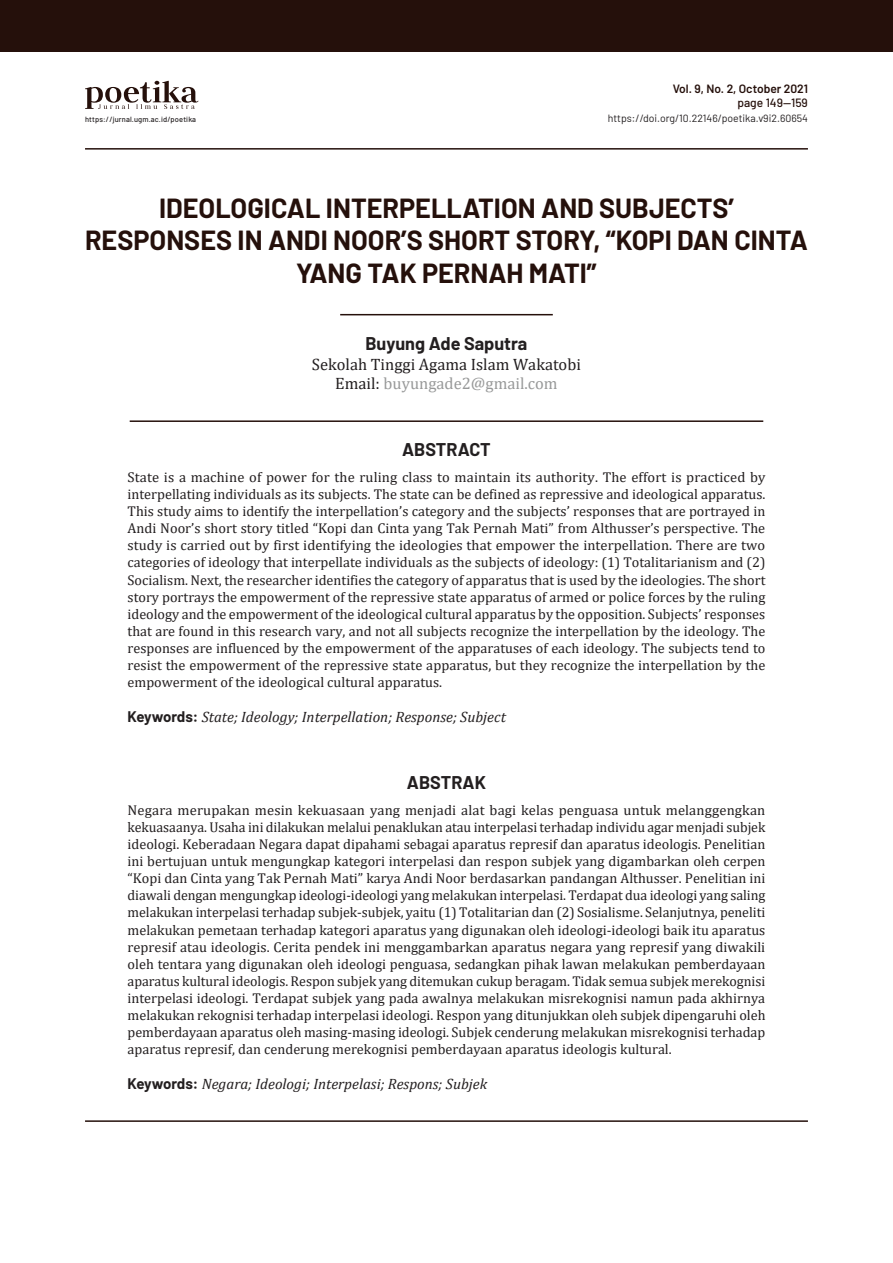
<style>
.page{position:relative;width:893px;height:1263px;background:#fff}
.page>*{position:absolute;margin:0;border:0;box-sizing:border-box;transform-origin:0 0}
.Judul{font:700 27px/32.4px "Barlow";color:#25100b;text-align:center}
.Penulis{font:700 18px "Barlow";color:#231f20}
.Jdl_Abstrak{font:700 18px "Barlow";color:#231f20}
.Identitas_Penulis{font:16.5px "Cambria";color:#231f20}
.Identitas_Penulis-2{font:16.5px "Cambria";color:#989999}
.Keyword{font:italic 15px "Cambria";color:#231f20}
.Abstrak{font:14.25px/17.1px "Cambria";color:#231f20;text-align:justify}
.t1{font:600 12px "Barlow";color:#25100b}
.t2{font:500 12px "Barlow";color:#25100b}
.t3{font:10.5px "Barlow";color:#231f20}
.t4{font:500 7.5px "Barlow";letter-spacing:.02em;color:#231f20}
.s1{color:#231f20}
.s2{font-family:"Barlow";font-weight:700;font-style:normal}
</style>
<div class="page">
<hr style="left:85px;top:148px;width:723px;height:2px;background:#25100b">
<div style="left:0;top:0;width:893px;height:51px;background:#25100b"></div>
<svg style="left:85px;top:81px;width:113px;height:28px"></svg>
<hr style="left:340px;top:314px;width:213px;height:1px;background:#25100b">
<hr style="left:130px;top:420px;width:633px;height:2px;background:#25100b">
<hr style="left:85px;top:1120px;width:723px;height:2px;background:#25100b">
<p class="t4" style="left:85px;top:114px;width:113px">https://jurnal.ugm.ac.id/poetika</p>
<p class="t1" style="left:673px;top:80px;width:137px">Vol. 9, No. 2, October 2021</p>
<p class="t3" style="left:608px;top:111px;width:202px">https://doi.org/10.22146/poetika.v9i2.60654</p>
<p class="t2" style="left:737px;top:94px;width:72px">page 149—159</p>
<p class="Judul" style="left:85px;top:190px;width:724px">IDEOLOGICAL INTERPELLATION AND SUBJECTS’<br>RESPONSES IN ANDI NOOR’S SHORT STORY, “KOPI DAN CINTA<br>YANG TAK PERNAH MATI”</p>
<p class="Penulis" style="left:366px;top:330px;width:163px">Buyung Ade Saputra</p>
<p class="Identitas_Penulis" style="left:312px;top:354px;width:271px">Sekolah Tinggi Agama Islam Wakatobi</p>
<p class="Identitas_Penulis-2" style="left:335px;top:374px;width:224px"><span class="s1">Email:</span> buyungade2@gmail.com</p>
<p class="Jdl_Abstrak" style="left:402px;top:436px;width:90px">ABSTRACT</p>
<p class="Abstrak" style="left:128px;top:468px;width:639px">State is a machine of power for the ruling class to maintain its authority. The effort is practiced by interpellating individuals as its subjects. The state can be defined as repressive and ideological apparatus.<br>This study aims to identify the interpellation’s category and the subjects’ responses that are portrayed in Andi Noor’s short story titled “Kopi dan Cinta yang Tak Pernah Mati” from Althusser’s perspective. The study is carried out by first identifying the ideologies that empower the interpellation. There are two categories of ideology that interpellate individuals as the subjects of ideology: (1) Totalitarianism and (2)<br>Socialism. Next, the researcher identifies the category of apparatus that is used by the ideologies. The short story portrays the empowerment of the repressive state apparatus of armed or police forces by the ruling ideology and the empowerment of the ideological cultural apparatus by the opposition. Subjects’ responses that are found in this research vary, and not all subjects recognize the interpellation by the ideology. The responses are influenced by the empowerment of the apparatuses of each ideology. The subjects tend to resist the empowerment of the repressive state apparatus, but they recognize the interpellation by the empowerment of the ideological cultural apparatus.</p>
<p class="Keyword" style="left:128px;top:706px;width:380px"><span class="s2">Keywords:</span> State; Ideology; Interpellation; Response; Subject</p>
<p class="Jdl_Abstrak" style="left:407px;top:769px;width:81px">ABSTRAK</p>
<p class="Abstrak" style="left:128px;top:801px;width:639px">Negara merupakan mesin kekuasaan yang menjadi alat bagi kelas penguasa untuk melanggengkan kekuasaanya. Usaha ini dilakukan melalui penaklukan atau interpelasi terhadap individu agar menjadi subjek ideologi. Keberadaan Negara dapat dipahami sebagai aparatus represif dan aparatus ideologis. Penelitian ini bertujuan untuk mengungkap kategori interpelasi dan respon subjek yang digambarkan oleh cerpen “Kopi dan Cinta yang Tak Pernah Mati” karya Andi Noor berdasarkan pandangan Althusser. Penelitian ini diawali dengan mengungkap ideologi-ideologi yang melakukan interpelasi. Terdapat dua ideologi yang saling melakukan interpelasi terhadap subjek-subjek, yaitu (1) Totalitarian dan (2) Sosialisme. Selanjutnya, peneliti melakukan pemetaan terhadap kategori aparatus yang digunakan oleh ideologi-ideologi baik itu aparatus represif atau ideologis. Cerita pendek ini menggambarkan aparatus negara yang represif yang diwakili oleh tentara yang digunakan oleh ideologi penguasa, sedangkan pihak lawan melakukan pemberdayaan aparatus kultural ideologis. Respon subjek yang ditemukan cukup beragam. Tidak semua subjek merekognisi interpelasi ideologi. Terdapat subjek yang pada awalnya melakukan misrekognisi namun pada akhirnya melakukan rekognisi terhadap interpelasi ideologi. Respon yang ditunjukkan oleh subjek dipengaruhi oleh pemberdayaan aparatus oleh masing-masing ideologi. Subjek cenderung melakukan misrekognisi terhadap aparatus represif, dan cenderung merekognisi pemberdayaan aparatus ideologis kultural.</p>
<p class="Keyword" style="left:128px;top:1073px;width:361px"><span class="s2">Keywords:</span> Negara; Ideologi; Interpelasi; Respons; Subjek</p>
</div>
